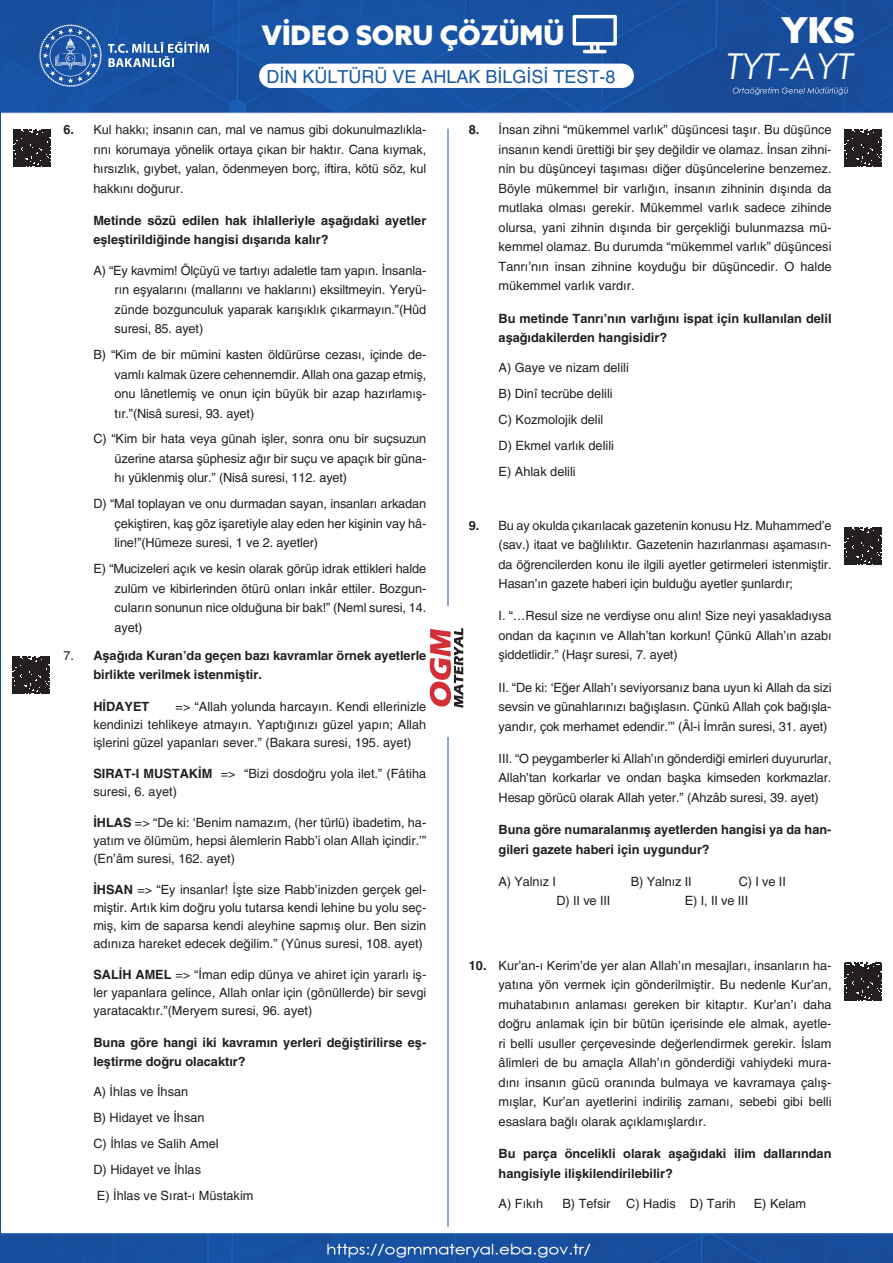
<style>
.page{position:relative;width:893px;height:1263px;background:#fff}
.page>*{position:absolute;margin:0;border:0;box-sizing:border-box;transform-origin:0 0}
.t1{font:italic 35.7px "Century Gothic";color:#fff}
.t2{font:900 35.7px "Azo Sans";color:#fff}
.t3{font:900 27px "Azo Sans";color:#fff}
.t4{font:18px "Helveticasinav";color:#185aa5}
.SORU__NORMAL{font:12.75px/19.5px "Helveticasinav";color:#231f20;text-align:justify}
.CEVAP_5_Lİ__Y{font:12.75px/19.5px "Helveticasinav";letter-spacing:-.01em;color:#231f20;text-align:justify}
.SORU__Y{font:12.75px/19.5px "Helveticasinav";color:#231f20;text-align:justify}
.SORU__Y-2{font:700 12.75px/19.5px "Helveticasinav";color:#231f20}
.SORU__NORMAL-2{font:700 12.75px/19.5px "Helveticasinav";color:#231f20}
.CEVAP_5_Lİ__yanyana{font:12.75px "Helveticasinav";color:#231f20}
.s1{font-weight:700}
.s2{font-weight:400}
</style>
<div class="page">
<img style="left:2px;top:0;width:891px;height:1263px">
<hr style="left:448px;top:129px;width:1px;height:477px;background:#1358a3">
<hr style="left:448px;top:737px;width:1px;height:490px;background:#1358a3">
<svg style="left:39px;top:24px;width:63px;height:63px;background:#3a6bb0"></svg>
<svg style="left:108px;top:42px;width:101px;height:25px;background:#5781bb"></svg>
<svg style="left:430px;top:627px;width:33px;height:81px"></svg>
<svg style="left:733px;top:87px;width:115px;height:8px"></svg>
<div style="left:259px;top:64px;width:375px;height:24px;background:#fff;border-radius:12px"></div>
<svg style="left:573px;top:15px;width:44px;height:38px"></svg>
<svg style="left:13px;top:129px;width:38px;height:38px"></svg>
<svg style="left:12px;top:656px;width:38px;height:38px"></svg>
<svg style="left:844px;top:963px;width:38px;height:38px"></svg>
<svg style="left:844px;top:527px;width:38px;height:38px"></svg>
<svg style="left:844px;top:129px;width:38px;height:38px"></svg>
<h2 class="t3" style="left:262px;top:17px;width:304px">VİDEO SORU ÇÖZÜMÜ</h2>
<h3 class="t4" style="left:266px;top:66px;width:351px">DİN KÜLTÜRÜ VE AHLAK BİLGİSİ TEST-8</h3>
<h1 class="t2" style="left:781px;top:6px;width:75px">YKS</h1>
<h1 class="t1" style="left:727px;top:41px;width:128px">TYT-AYT</h1>
<p class="SORU__NORMAL" style="left:93px;top:120px;width:334px;text-indent:-30px"><span class="s1">6.</span> Kul hakkı; insanın can, mal ve namus gibi dokunulmazlıkla&shy;rını korumaya yönelik ortaya çıkan bir haktır. Cana kıymak, hırsızlık, gıybet, yalan, ödenmeyen borç, iftira, kötü söz, kul hakkını doğurur.</p>
<p class="SORU__Y-2" style="left:93px;top:211px;width:334px">Metinde sözü edilen hak ihlalleriyle aşağıdaki ayetler eşleştirildiğinde hangisi dışarıda kalır?</p>
<p class="CEVAP_5_Lİ__Y" style="left:115px;top:260px;width:313px;text-indent:-21px">A) “Ey kavmim! Ölçüyü ve tartıyı adaletle tam yapın. İnsanla&shy;rın eşyalarını (mallarını ve haklarını) eksiltmeyin. Yeryü&shy;zünde bozgunculuk yaparak karışıklık çıkarmayın.”(Hûd suresi, 85. ayet)</p>
<p class="CEVAP_5_Lİ__Y" style="left:115px;top:345px;width:313px;text-indent:-21px">B) “Kim de bir mümini kasten öldürürse cezası, içinde de&shy;vamlı kalmak üzere cehennemdir. Allah ona gazap etmiş, onu lânetlemiş ve onun için büyük bir azap hazırlamış&shy;tır.”(Nisâ suresi, 93. ayet)</p>
<p class="CEVAP_5_Lİ__Y" style="left:115px;top:429px;width:313px;text-indent:-21px">C) “Kim bir hata veya günah işler, sonra onu bir suçsuzun üzerine atarsa şüphesiz ağır bir suçu ve apaçık bir güna&shy;hı yüklenmiş olur.” (Nisâ suresi, 112. ayet)</p>
<p class="CEVAP_5_Lİ__Y" style="left:115px;top:494px;width:313px;text-indent:-21px">D) “Mal toplayan ve onu durmadan sayan, insanları arkadan çekiştiren, kaş göz işaretiyle alay eden her kişinin vay hâ&shy;line!”(Hümeze suresi, 1 ve 2. ayetler)</p>
<p class="CEVAP_5_Lİ__Y" style="left:115px;top:559px;width:313px;text-indent:-21px">E) “Mucizeleri açık ve kesin olarak görüp idrak ettikleri halde zulüm ve kibirlerinden ötürü onları inkâr ettiler. Bozgun&shy;cuların sonunun nice olduğuna bir bak!” (Neml suresi, 14. ayet)</p>
<p class="SORU__NORMAL-2" style="left:93px;top:645px;width:334px;text-indent:-30px"><span class="s2">7.</span> Aşağıda Kuran’da geçen bazı kavramlar örnek ayetlerle birlikte verilmek istenmiştir.</p>
<p class="SORU__NORMAL-2" style="left:93px;top:697px;width:57px">HİDAYET</p>
<p class="SORU__NORMAL" style="left:93px;top:698px;width:334px;line-height:18px;text-indent:82px">=&gt; “Allah yolunda harcayın. Kendi ellerinizle kendinizi tehlikeye atmayın. Yaptığınızı güzel yapın; Allah işlerini güzel yapanları sever.” (Bakara suresi, 195. ayet)</p>
<p class="SORU__NORMAL" style="left:93px;top:765px;width:334px;line-height:18px"><span class="s1">SIRAT-I MUSTAKİM</span> =&gt; “Bizi dosdoğru yola ilet.” (Fâtiha suresi, 6. ayet)</p>
<p class="SORU__NORMAL" style="left:93px;top:813px;width:334px;line-height:18px"><span class="s1">İHLAS</span> =&gt; “De ki: ‘Benim namazım, (her türlü) ibadetim, ha&shy;yatım ve ölümüm, hepsi âlemlerin Rabb’i olan Allah içindir.’” (En’âm suresi, 162. ayet)</p>
<p class="SORU__NORMAL" style="left:93px;top:880px;width:334px;line-height:18px"><span class="s1">İHSAN</span> =&gt; “Ey insanlar! İşte size Rabb’inizden gerçek gel&shy;miştir. Artık kim doğru yolu tutarsa kendi lehine bu yolu seç&shy;miş, kim de saparsa kendi aleyhine sapmış olur. Ben sizin adınıza hareket edecek değilim.” (Yûnus suresi, 108. ayet)</p>
<p class="SORU__NORMAL" style="left:93px;top:965px;width:334px;line-height:18px"><span class="s1">SALİH AMEL</span> =&gt; “İman edip dünya ve ahiret için yararlı iş&shy;ler yapanlara gelince, Allah onlar için (gönüllerde) bir sevgi yaratacaktır.”(Meryem suresi, 96. ayet)</p>
<p class="SORU__Y-2" style="left:93px;top:1032px;width:334px">Buna göre hangi iki kavramın yerleri değiştirilirse eş&shy;leştirme doğru olacaktır?</p>
<p class="CEVAP_5_Lİ__Y" style="left:93px;top:1082px;width:96px">A) İhlas ve İhsan</p>
<p class="CEVAP_5_Lİ__Y" style="left:93px;top:1108px;width:113px">B) Hidayet ve İhsan</p>
<p class="CEVAP_5_Lİ__Y" style="left:93px;top:1134px;width:127px">C) İhlas ve Salih Amel</p>
<p class="CEVAP_5_Lİ__Y" style="left:93px;top:1160px;width:109px">D) Hidayet ve İhlas</p>
<p class="CEVAP_5_Lİ__Y" style="left:97px;top:1186px;width:158px">E) İhlas ve Sırat-ı Müstakim</p>
<p class="SORU__Y" style="left:499px;top:120px;width:334px;text-indent:-30px"><span class="s1">8.</span> İnsan zihni “mükemmel varlık” düşüncesi taşır. Bu düşünce insanın kendi ürettiği bir şey değildir ve olamaz. İnsan zihni&shy;nin bu düşünceyi taşıması diğer düşüncelerine benzemez.<br>Böyle mükemmel bir varlığın, insanın zihninin dışında da mutlaka olması gerekir. Mükemmel varlık sadece zihinde olursa, yani zihnin dışında bir gerçekliği bulunmazsa mü&shy;kemmel olamaz. Bu durumda “mükemmel varlık” düşüncesi Tanrı’nın insan zihnine koyduğu bir düşüncedir. O halde mükemmel varlık vardır.</p>
<p class="SORU__Y-2" style="left:499px;top:308px;width:334px">Bu metinde Tanrı’nın varlığını ispat için kullanılan delil aşağıdakilerden hangisidir?</p>
<p class="CEVAP_5_Lİ__Y" style="left:499px;top:358px;width:132px">A) Gaye ve nizam delili</p>
<p class="CEVAP_5_Lİ__Y" style="left:499px;top:384px;width:116px">B) Dinî tecrübe delili</p>
<p class="CEVAP_5_Lİ__Y" style="left:499px;top:410px;width:106px">C) Kozmolojik delil</p>
<p class="CEVAP_5_Lİ__Y" style="left:499px;top:436px;width:117px">D) Ekmel varlık delili</p>
<p class="CEVAP_5_Lİ__Y" style="left:499px;top:461px;width:79px">E) Ahlak delili</p>
<p class="SORU__NORMAL" style="left:499px;top:515px;width:334px;text-indent:-30px"><span class="s1">9.</span> Bu ay okulda çıkarılacak gazetenin konusu Hz. Muhammed’e (sav.) itaat ve bağlılıktır. Gazetenin hazırlanması aşamasın&shy;da öğrencilerden konu ile ilgili ayetler getirmeleri istenmiştir.<br>Hasan’ın gazete haberi için bulduğu ayetler şunlardır;</p>
<p class="SORU__NORMAL" style="left:499px;top:606px;width:334px">I. “…Resul size ne verdiyse onu alın! Size neyi yasakladıysa ondan da kaçının ve Allah’tan korkun! Çünkü Allah’ın azabı şiddetlidir.” (Haşr suresi, 7. ayet)</p>
<p class="SORU__NORMAL" style="left:499px;top:677px;width:334px">II. “De ki: ‘Eğer Allah’ı seviyorsanız bana uyun ki Allah da sizi sevsin ve günahlarınızı bağışlasın. Çünkü Allah çok bağışla&shy;yandır, çok merhamet edendir.’” (Âl-i İmrân suresi, 31. ayet)</p>
<p class="SORU__NORMAL" style="left:499px;top:749px;width:334px">III. “O peygamberler ki Allah’ın gönderdiği emirleri duyururlar, Allah’tan korkarlar ve ondan başka kimseden korkmazlar.<br>Hesap görücü olarak Allah yeter.” (Ahzâb suresi, 39. ayet)</p>
<p class="SORU__Y-2" style="left:499px;top:820px;width:334px">Buna göre numaralanmış ayetlerden hangisi ya da han&shy;gileri gazete haberi için uygundur?</p>
<p class="SORU__NORMAL" style="left:499px;top:872px;width:59px">A) Yalnız I</p>
<p class="SORU__NORMAL" style="left:631px;top:872px;width:62px">B) Yalnız II</p>
<p class="SORU__NORMAL" style="left:739px;top:872px;width:49px">C) I ve II</p>
<p class="SORU__NORMAL" style="left:556px;top:891px;width:55px">D) II ve III</p>
<p class="SORU__NORMAL" style="left:685px;top:891px;width:65px">E) I, II ve III</p>
<p class="SORU__NORMAL" style="left:499px;top:956px;width:334px;text-indent:-30px"><span class="s1">10.</span> Kur’an-ı Kerim’de yer alan Allah’ın mesajları, insanların ha&shy;yatına yön vermek için gönderilmiştir. Bu nedenle Kur’an, muhatabının anlaması gereken bir kitaptır. Kur’an’ı daha doğru anlamak için bir bütün içerisinde ele almak, ayetle&shy;ri belli usuller çerçevesinde değerlendirmek gerekir. İslam âlimleri de bu amaçla Allah’ın gönderdiği vahiydeki mura&shy;dını insanın gücü oranında bulmaya ve kavramaya çalış&shy;mışlar, Kur’an ayetlerini indiriliş zamanı, sebebi gibi belli esaslara bağlı olarak açıklamışlardır.</p>
<p class="SORU__Y-2" style="left:499px;top:1144px;width:334px">Bu parça öncelikli olarak aşağıdaki ilim dallarından hangisiyle ilişkilendirilebilir?</p>
<p class="CEVAP_5_Lİ__yanyana" style="left:499px;top:1196px;width:46px">A) Fıkıh</p>
<p class="CEVAP_5_Lİ__yanyana" style="left:562px;top:1196px;width:175px">B) Tefsir C) Hadis D) Tarih</p>
<p class="CEVAP_5_Lİ__yanyana" style="left:754px;top:1196px;width:54px">E) Kelam</p>
</div>
